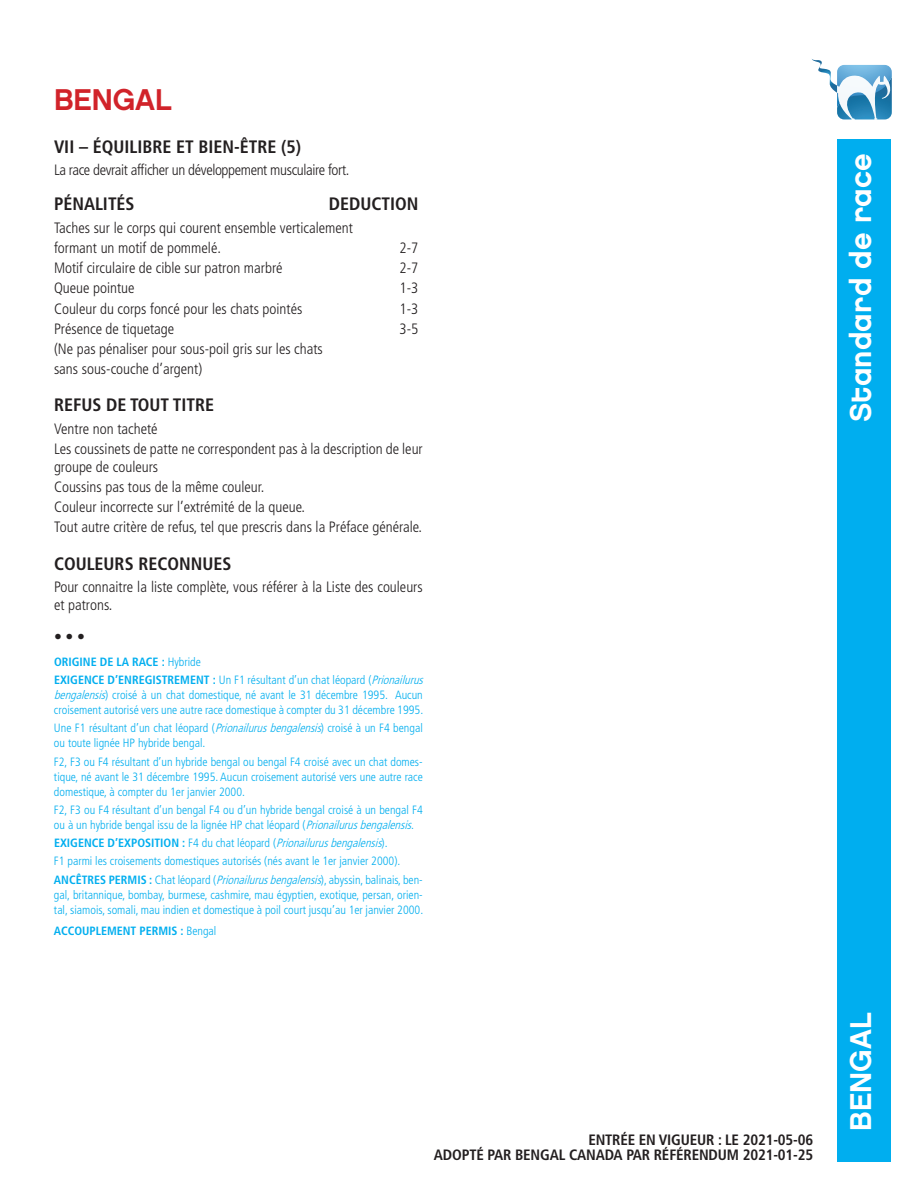
<style>
.page{position:relative;width:918px;height:1188px;background:#fff}
.page>*{position:absolute;margin:0;border:0;box-sizing:border-box;transform-origin:0 0}
.t1{font:30px "Chalet New York Nineteen Eighty";color:#fff}
.t2{font:30px "Chalet New York Nineteen Eighty";color:#d1232a}
.t3{font:700 condensed 18px "Frutiger";color:#231f20}
.t4{font:300 condensed 15.75px "Frutiger";color:#231f20}
.t5{font:300 condensed 15px/20.1px "Frutiger";color:#231f20}
.t6{font:700 condensed 15px/15.3px "Frutiger";letter-spacing:-.01em;color:#231f20;text-align:right}
.t7{font:300 condensed 15px "Frutiger";letter-spacing:-.025em;color:#231f20}
.t8{font:300 condensed 12px/15px "Frutiger";color:#00aeef}
.t9{font:700 condensed 12px/18.3px "Frutiger";color:#00aeef}
.s1{font-weight:300}
.s2{font-weight:300;font-style:italic}
.s3{font-style:italic}
.s4{font-weight:700}
</style>
<div class="page">
<div style="left:837px;top:139px;width:54px;height:1023px;background:#00aeef"></div>
<svg style="left:812px;top:59px;width:80px;height:61px"></svg>
<h1 class="t2" style="left:54px;top:81px;width:120px">BENGAL</h1>
<h2 class="t3" style="left:54px;top:136px;width:249px">VII – ÉQUILIBRE ET BIEN-ÊTRE (5)</h2>
<p class="t7" style="left:54px;top:162px;width:297px">La race devrait afficher un développement musculaire fort.</p>
<h2 class="t3" style="left:54px;top:194px;width:82px">PÉNALITÉS</h2>
<h2 class="t3" style="left:329px;top:194px;width:91px">DEDUCTION</h2>
<p class="t5" style="left:54px;top:218px;width:300px">Taches sur le corps qui courent ensemble verticalement formant un motif de pommelé.</p>
<p class="t5" style="left:400px;top:238px;width:20px">2-7</p>
<p class="t5" style="left:54px;top:258px;width:230px">Motif circulaire de cible sur patron marbré</p>
<p class="t5" style="left:400px;top:258px;width:20px">2-7</p>
<p class="t5" style="left:54px;top:278px;width:82px">Queue pointue</p>
<p class="t5" style="left:400px;top:278px;width:20px">1-3</p>
<p class="t5" style="left:54px;top:299px;width:250px">Couleur du corps foncé pour les chats pointés</p>
<p class="t5" style="left:400px;top:299px;width:20px">1-3</p>
<p class="t5" style="left:54px;top:319px;width:122px">Présence de tiquetage</p>
<p class="t5" style="left:400px;top:319px;width:20px">3-5</p>
<p class="t5" style="left:54px;top:339px;width:270px">(Ne pas pénaliser pour sous-poil gris sur les chats sans sous-couche d’argent)</p>
<h2 class="t3" style="left:54px;top:394px;width:162px">REFUS DE TOUT TITRE</h2>
<p class="t5" style="left:54px;top:419px;width:370px">Ventre non tacheté<br>Les coussinets de patte ne correspondent pas à la description de leur</p>
<p class="t5" style="left:54px;top:457px;width:370px">groupe de couleurs<br>Coussins pas tous de la même couleur.<br>Couleur incorrecte sur l’extrémité de la queue.<br>Tout autre critère de refus, tel que prescris dans la Préface générale.</p>
<h2 class="t3" style="left:54px;top:553px;width:179px">COULEURS RECONNUES</h2>
<p class="t5" style="left:54px;top:578px;width:370px;line-height:18px">Pour connaitre la liste complète, vous référer à la Liste des couleurs et patrons.</p>
<h3 class="t4" style="left:54px;top:628px;width:33px">• • •</h3>
<p class="t9" style="left:54px;top:653px;width:374px">ORIGINE DE LA RACE : <span class="s1">Hybride<br></span>EXIGENCE D’ENREGISTREMENT : <span class="s1">Un F1 résultant d’un chat léopard (</span><span class="s2">Prionailurus</span></p>
<p class="t8" style="left:54px;top:688px;width:371px"><span class="s3">bengalensis</span>) croisé à un chat domestique, né avant le 31 décembre 1995. Aucun croisement autorisé vers une autre race domestique à compter du 31 décembre 1995.</p>
<p class="t8" style="left:54px;top:721px;width:370px">Une F1 résultant d’un chat léopard (<span class="s3">Prionailurusbengalensis</span>) croisé à un F4 bengal ou toute lignée HP hybride bengal.</p>
<p class="t8" style="left:54px;top:754px;width:370px;text-align:justify">F2, F3 ou F4 résultant d’un hybride bengal ou bengal F4 croisé avec un chat domes&shy;tique, né avant le 31 décembre 1995. Aucun croisement autorisé vers une autre race domestique, à compter du 1er janvier 2000.</p>
<p class="t8" style="left:54px;top:802px;width:370px">F2, F3 ou F4 résultant d’un bengal F4 ou d’un hybride bengal croisé à un bengal F4 ou à un hybride bengal issu de la lignée HP chat léopard (<span class="s3">Prionailurusbengalensis</span>.</p>
<p class="t8" style="left:54px;top:834px;width:370px;line-height:18.3px"><span class="s4">EXIGENCE D’EXPOSITION :</span> F4 du chat léopard (<span class="s3">Prionailurusbengalensis</span>).<br>F1 parmi les croisements domestiques autorisés (nés avant le 1er janvier 2000).<br><span class="s4">ANCÊTRES PERMIS :</span> Chat léopard (<span class="s3">Prionailurusbengalensis</span>), abyssin, balinais, ben-</p>
<p class="t8" style="left:54px;top:887px;width:371px">gal, britannique, bombay, burmese, cashmire, mau égyptien, exotique, persan, orien&shy;tal, siamois, somali, mau indien et domestique à poil court jusqu’au 1er janvier 2000.</p>
<p class="t9" style="left:54px;top:922px;width:164px">ACCOUPLEMENT PERMIS : <span class="s1">Bengal</span></p>
<p class="t6" style="left:434px;top:1132px;width:381px">ENTRÉE EN VIGUEUR : LE 2021-05-06<br>ADOPTÉ PAR BENGAL CANADA PAR RÉFÉRENDUM 2021-01-25</p>
<h1 class="t1" style="left:842px;top:422px;width:270px;rotate:-90deg">Standard de race</h1>
<h1 class="t1" style="left:842px;top:1131px;width:120px;rotate:-90deg">BENGAL</h1>
</div>
